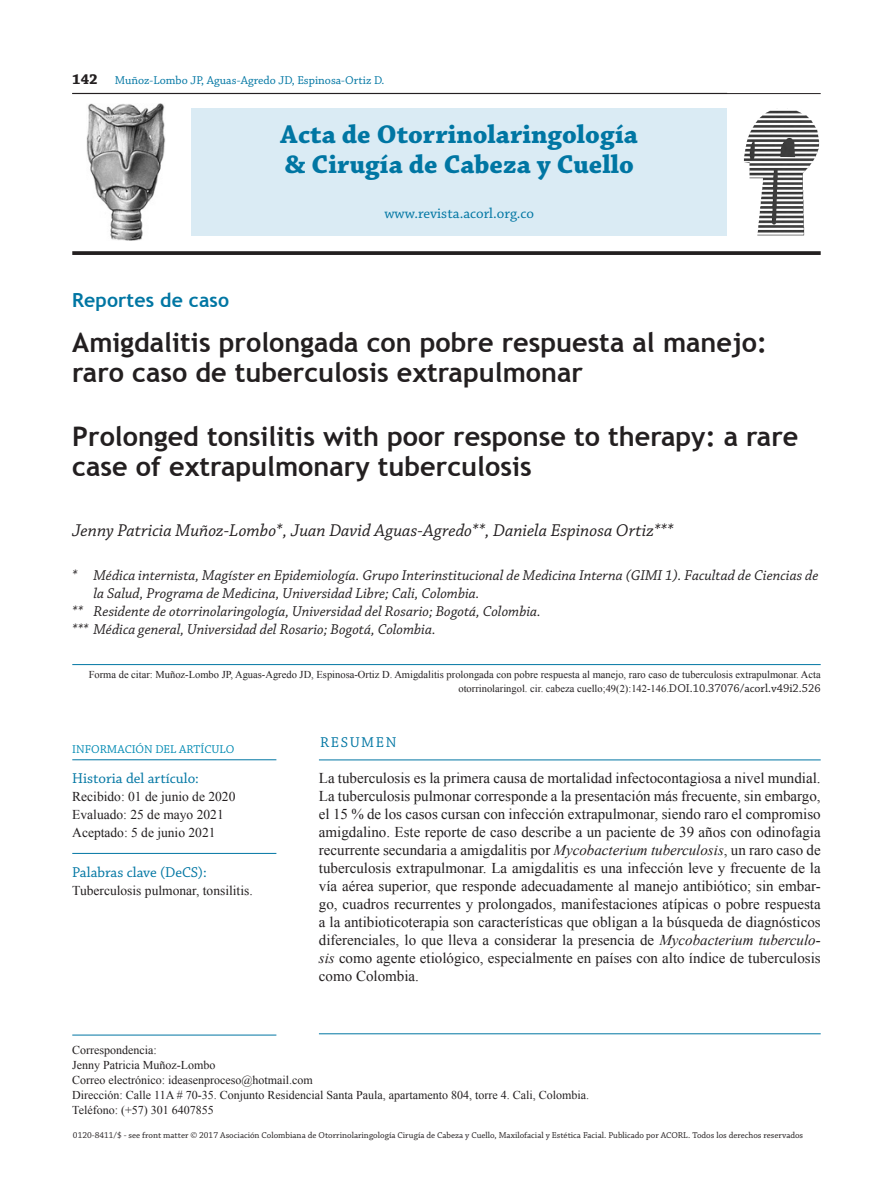
<style>
.page{position:relative;width:893px;height:1191px;background:#fff}
.page>*{position:absolute;margin:0;border:0;box-sizing:border-box;transform-origin:0 0}
.TITULO_CAPITULOS_SEC{font:700 27px/30px "Trebuchet MS";color:#231f20}
.TITULO_PAGINA_CREDIT{font:700 27px "Chaparral Pro";color:#0076a3}
.TITULO_SECCION{font:700 19.5px "Trebuchet MS";letter-spacing:.005em;color:#0076a3}
.AUTOR_NOMBRE{font:italic 18px "Chaparral Pro";color:#231f20}
.TEXTO_GENERAL{font:15px/18px "Times New Roman";color:#231f20;text-align:justify}
.AUTOR_DATOS{font:italic 15px/18px "Chaparral Pro";color:#231f20}
.PALABRA_CLAVE{font:15px "Chaparral Pro";color:#0076a3}
.TITULO_PAGINA_CREDIT-2{font:15px "Chaparral Pro";color:#0076a3}
.TITULO_REFERENCIAS{font:15px "Chaparral Pro";letter-spacing:.105em;color:#0076a3}
.TEXTO_PALABRA_CLAVE{font:13.5px "Times New Roman";color:#231f20}
.NOTAS_SIN{font:12px "Times New Roman";color:#231f20}
.t1{font:12px "Chaparral Pro";color:#0076a3}
.NOTAS{font:12px "Chaparral Pro";color:#008ab3}
.FUENTE{font:10.5px/13.5px "Times New Roman";color:#231f20;text-align:right}
.t2{font:9px "Chaparral Pro";color:#231f20}
.s1{font-weight:700;font-size:15px;color:#231f20}
.s2{font-family:"Chaparral Pro";font-size:12px}
.s3{font-style:italic}
</style>
<div class="page">
<hr style="left:72px;top:93px;width:749px;height:1px;background:#231f20">
<hr style="left:319px;top:759px;width:502px;height:1px;background:#0076a3">
<div style="left:191px;top:108px;width:536px;height:128px;background:#daebf4"></div>
<img style="left:743px;top:110px;width:77px;height:125px">
<svg style="left:72px;top:251px;width:749px;height:4px;background:#302c2d"></svg>
<hr style="left:72px;top:759px;width:204px;height:1px;background:#0076a3">
<hr style="left:72px;top:853px;width:204px;height:1px;background:#0076a3">
<hr style="left:319px;top:1033px;width:502px;height:1px;background:#0076a3">
<hr style="left:72px;top:664px;width:749px;height:1px;background:#0076a3">
<hr style="left:72px;top:1034px;width:204px;height:1px;background:#0076a3">
<img style="left:86px;top:104px;width:79px;height:137px">
<p class="t1" style="left:72px;top:74px;width:313px"><span class="s1">142</span> Muñoz-Lombo JP, Aguas-Agredo JD, Espinosa-Ortiz D.</p>
<p class="TITULO_PAGINA_CREDIT" style="left:281px;top:119px;width:359px">Acta de Otorrinolaringología</p>
<p class="TITULO_PAGINA_CREDIT" style="left:285px;top:149px;width:350px">&amp; Cirugía de Cabeza y Cuello</p>
<p class="TITULO_PAGINA_CREDIT-2" style="left:384px;top:205px;width:151px">www.revista.acorl.org.co</p>
<p class="TITULO_SECCION" style="left:72px;top:288px;width:158px">Reportes de caso</p>
<p class="TITULO_CAPITULOS_SEC" style="left:72px;top:327px;width:696px">Amigdalitis prolongada con pobre respuesta al manejo: raro caso de tuberculosis extrapulmonar</p>
<p class="TITULO_CAPITULOS_SEC" style="left:72px;top:421px;width:728px">Prolonged tonsilitis with poor response to therapy: a rare case of extrapulmonary tuberculosis</p>
<p class="AUTOR_NOMBRE" style="left:72px;top:520px;width:603px">Jenny Patricia Muñoz-Lombo*, Juan David Aguas-Agredo**, Daniela Espinosa Ortiz***</p>
<p class="AUTOR_DATOS" style="left:94px;top:567px;width:726px;text-indent:-21px">* Médica internista, Magíster en Epidemiología. Grupo Interinstitucional de Medicina Interna (GIMI 1). Facultad de Ciencias de la Salud, Programa de Medicina, Universidad Libre; Cali, Colombia.</p>
<p class="AUTOR_DATOS" style="left:72px;top:603px;width:470px">** Residente de otorrinolaringología, Universidad del Rosario; Bogotá, Colombia.</p>
<p class="AUTOR_DATOS" style="left:72px;top:621px;width:365px">*** Médica general, Universidad del Rosario; Bogotá, Colombia.</p>
<p class="FUENTE" style="left:89px;top:668px;width:733px">Forma de citar: Muñoz-Lombo JP, Aguas-Agredo JD, Espinosa-Ortiz D. Amigdalitis prolongada con pobre respuesta al manejo, raro caso de tuberculosis extrapulmonar. Acta otorrinolaringol. cir. cabeza cuello;49(2):142-146.<span class="s2">DOI.10.37076/acorl.v49i2.526</span></p>
<p class="NOTAS" style="left:72px;top:743px;width:164px">INFORMACIÓN DEL ARTÍCULO</p>
<p class="PALABRA_CLAVE" style="left:72px;top:770px;width:128px">Historia del artículo:</p>
<p class="TEXTO_PALABRA_CLAVE" style="left:72px;top:787px;width:165px">Recibido: 01 de junio de 2020</p>
<p class="TEXTO_PALABRA_CLAVE" style="left:72px;top:805px;width:153px">Evaluado: 25 de mayo 2021</p>
<p class="TEXTO_PALABRA_CLAVE" style="left:72px;top:823px;width:145px">Aceptado: 5 de junio 2021</p>
<p class="PALABRA_CLAVE" style="left:72px;top:864px;width:136px">Palabras clave (DeCS):</p>
<p class="TEXTO_PALABRA_CLAVE" style="left:72px;top:881px;width:182px">Tuberculosis pulmonar, tonsilitis.</p>
<p class="TITULO_REFERENCIAS" style="left:320px;top:734px;width:78px">RESUMEN</p>
<p class="TEXTO_GENERAL" style="left:319px;top:768px;width:503px">La tuberculosis es la primera causa de mortalidad infectocontagiosa a nivel mundial.<br>La tuberculosis pulmonar corresponde a la presentación más frecuente, sin embargo, el 15 % de los casos cursan con infección extrapulmonar, siendo raro el compromiso amigdalino. Este reporte de caso describe a un paciente de 39 años con odinofagia recurrente secundaria a amigdalitis por <span class="s3">Mycobacterium tuberculosis</span>, un raro caso de tuberculosis extrapulmonar. La amigdalitis es una infección leve y frecuente de la vía aérea superior, que responde adecuadamente al manejo antibiótico; sin embar&shy;go, cuadros recurrentes y prolongados, manifestaciones atípicas o pobre respuesta a la antibioticoterapia son características que obligan a la búsqueda de diagnósticos diferenciales, lo que lleva a considerar la presencia de <span class="s3">Mycobacterium tuberculo&shy;sis</span> como agente etiológico, especialmente en países con alto índice de tuberculosis como Colombia.</p>
<p class="NOTAS_SIN" style="left:72px;top:1042px;width:86px">Correspondencia:</p>
<p class="NOTAS_SIN" style="left:72px;top:1057px;width:145px">Jenny Patricia Muñoz-Lombo</p>
<p class="NOTAS_SIN" style="left:72px;top:1072px;width:242px">Correo electrónico: ideasenproceso@hotmail.com</p>
<p class="NOTAS_SIN" style="left:72px;top:1087px;width:518px">Dirección: Calle 11A # 70-35. Conjunto Residencial Santa Paula, apartamento 804, torre 4. Cali, Colombia.</p>
<p class="NOTAS_SIN" style="left:72px;top:1102px;width:143px">Teléfono: (+57) 301 6407855</p>
<p class="t2" style="left:73px;top:1130px;width:732px">0120-8411/$ - see front matter © 2017 Asociación Colombiana de Otorrinolaringología Cirugía de Cabeza y Cuello, Maxilofacial y Estética Facial. Publicado por ACORL. Todos los derechos reservados</p>
</div>
